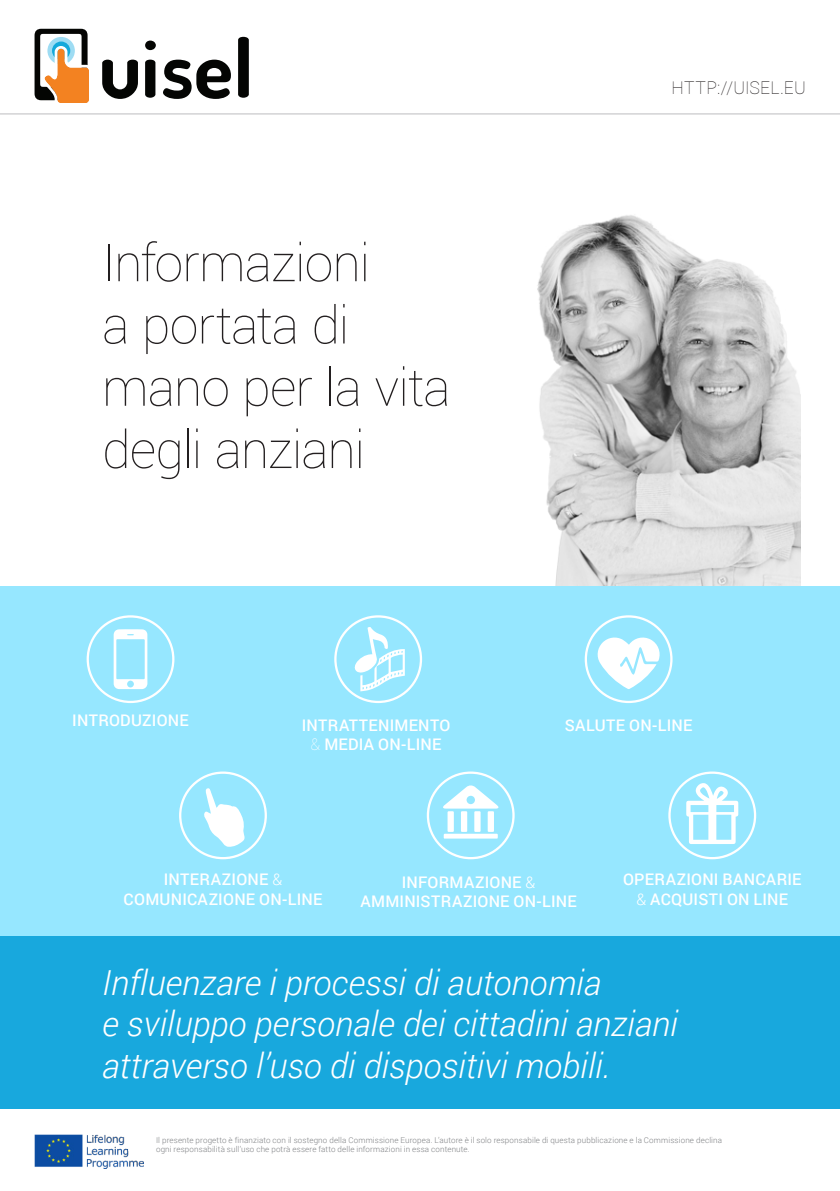
<style>
.page{position:relative;width:840px;height:1191px;background:#fff}
.page>*{position:absolute;margin:0;border:0;box-sizing:border-box;transform-origin:0 0}
.t1{font:100 51.8px/62.2px "Roboto";letter-spacing:-.02em;color:#231f20}
.t2{font:italic 300 34.4px/41.4px "Roboto";color:#fff}
.t3{font:100 17.6px "Roboto";letter-spacing:.015em;color:#231f20}
.t4{font:500 16px/19.2px "Roboto";letter-spacing:.015em;color:#fff;text-align:center}
.t5{font:300 8px/9.6px "Roboto";letter-spacing:.02em;color:#808285}
.s1{font-weight:100}
.s2{font-weight:300}
</style>
<div class="page">
<div style="left:35px;top:29px;width:52px;height:71px;background:#040503;border-radius:7px"></div>
<div style="left:40px;top:34px;width:41px;height:53px;background:#fff;border-radius:3px"></div>
<svg style="left:47px;top:37px;width:28px;height:27px"></svg>
<div style="left:52px;top:42px;width:18px;height:18px;background:#13a9db;border-radius:50%"></div>
<svg style="left:102px;top:60px;width:36px;height:39px"></svg>
<svg style="left:145px;top:41px;width:11px;height:57px"></svg>
<svg style="left:163px;top:60px;width:68px;height:39px"></svg>
<svg style="left:238px;top:37px;width:11px;height:61px"></svg>
<svg style="left:41px;top:46px;width:48px;height:57px"></svg>
<img style="left:34px;top:1134px;width:109px;height:34px">
<hr style="left:0;top:113px;width:839px;height:1px;background:#bcbdc0">
<img style="left:536px;top:215px;width:264px;height:372px">
<div style="left:0;top:935px;width:839px;height:173px;background:#18a8dd"></div>
<div style="left:0;top:587px;width:839px;height:348px;background:#96e7ff"></div>
<svg style="left:668px;top:771px;width:87px;height:88px"></svg>
<svg style="left:179px;top:771px;width:88px;height:88px"></svg>
<svg style="left:334px;top:615px;width:88px;height:88px"></svg>
<svg style="left:426px;top:771px;width:88px;height:88px"></svg>
<svg style="left:584px;top:615px;width:88px;height:88px"></svg>
<svg style="left:87px;top:615px;width:87px;height:88px"></svg>
<p class="t1" style="left:102px;top:233px;width:350px">Informazioni<br>a portata di mano per la vita degli anziani</p>
<p class="t4" style="left:72px;top:710px;width:118px">INTRODUZIONE</p>
<p class="t4" style="left:301px;top:715px;width:150px">INTRATTENIMENTO</p>
<p class="t4" style="left:310px;top:735px;width:132px"><span class="s1">&amp;</span> MEDIA ON-LINE</p>
<p class="t3" style="left:671px;top:78px;width:136px">HTTP://UISEL.EU</p>
<p class="t4" style="left:564px;top:715px;width:129px">SALUTE ON-LINE</p>
<p class="t4" style="left:123px;top:870px;width:200px">INTERAZIONE <span class="s2">&amp;<br></span>COMUNICAZIONE ON-LINE</p>
<p class="t4" style="left:360px;top:872px;width:218px">INFORMAZIONE <span class="s2">&amp;<br></span>AMMINISTRAZIONE ON-LINE</p>
<p class="t4" style="left:622px;top:870px;width:180px">OPERAZIONI BANCARIE <span class="s2">&amp;</span> ACQUISTI ON LINE</p>
<p class="t2" style="left:102px;top:962px;width:576px">Influenzare i processi di autonomia<br>e sviluppo personale dei cittadini anziani attraverso l’uso di dispositivi mobili.</p>
<p class="t5" style="left:156px;top:1135px;width:567px">Il presente progetto è finanziato con il sostegno della Commissione Europea. L’autore è il solo responsabile di questa pubblicazione e la Commissione declina ogni responsabilità sull’uso che potrà essere fatto delle informazioni in essa contenute.</p>
</div>
